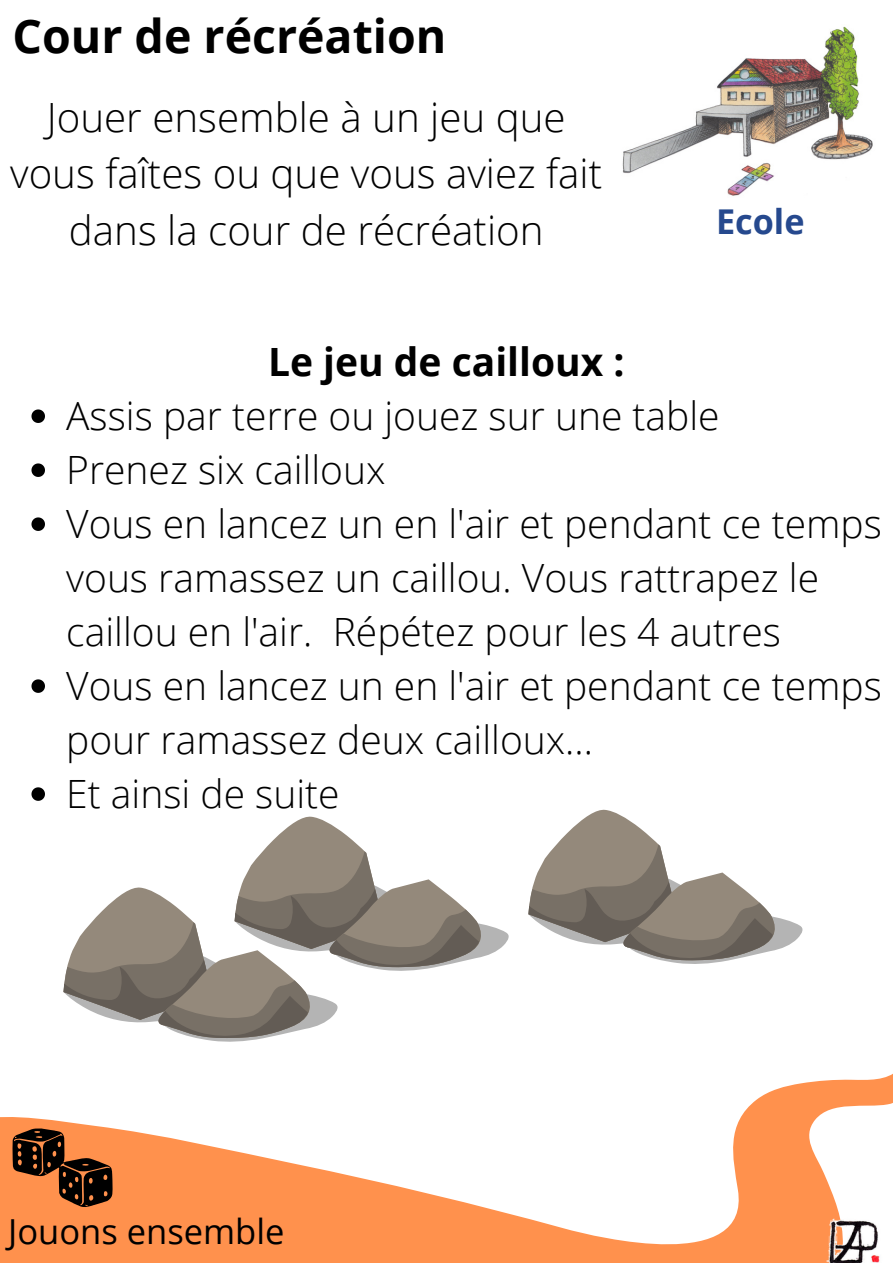
<style>
.page{position:relative;width:893px;height:1264px;background:#fff}
.page>*{position:absolute;margin:0;border:0;box-sizing:border-box;transform-origin:0 0}
.t1{font:700 46.5px "Open Sans";color:#000}
.t2{font:300 40.35px/56.1px "Open Sans";color:#000;text-align:center}
.t3{font:300 39px/54px "Open Sans";color:#000}
.t4{font:700 39px "Open Sans";color:#000}
.t5{font:34.5px "Open Sans";color:#000}
.t6{font:700 34.2px "Open Sans";color:#26498e}
</style>
<div class="page">
<svg style="left:31px;top:409px;width:14px;height:14px"></svg>
<svg style="left:31px;top:463px;width:14px;height:14px"></svg>
<svg style="left:31px;top:517px;width:14px;height:14px"></svg>
<svg style="left:31px;top:679px;width:14px;height:14px"></svg>
<svg style="left:31px;top:787px;width:14px;height:13px"></svg>
<svg style="left:0;top:928px;width:892px;height:334px"></svg>
<img style="left:820px;top:1217px;width:63px;height:45px">
<img style="left:622px;top:26px;width:251px;height:170px">
<svg style="left:13px;top:1128px;width:100px;height:79px"></svg>
<svg style="left:528px;top:809px;width:274px;height:154px"></svg>
<svg style="left:64px;top:816px;width:444px;height:225px"></svg>
<p class="t1" style="left:13px;top:4px;width:435px">Cour de récréation</p>
<p class="t2" style="left:10px;top:88px;width:593px">Jouer ensemble à un jeu que vous faîtes ou que vous aviez fait dans la cour de récréation</p>
<p class="t4" style="left:268px;top:334px;width:358px">Le jeu de cailloux :</p>
<p class="t6" style="left:716px;top:197px;width:90px">Ecole</p>
<p class="t3" style="left:66px;top:387px;width:817px">Assis par terre ou jouez sur une table<br>Prenez six cailloux<br>Vous en lancez un en l'air et pendant ce temps vous ramassez un caillou. Vous rattrapez le caillou en l'air. Répétez pour les 4 autres<br>Vous en lancez un en l'air et pendant ce temps pour ramassez deux cailloux...<br>Et ainsi de suite</p>
<p class="t5" style="left:8px;top:1206px;width:277px">Jouons ensemble</p>
</div>
